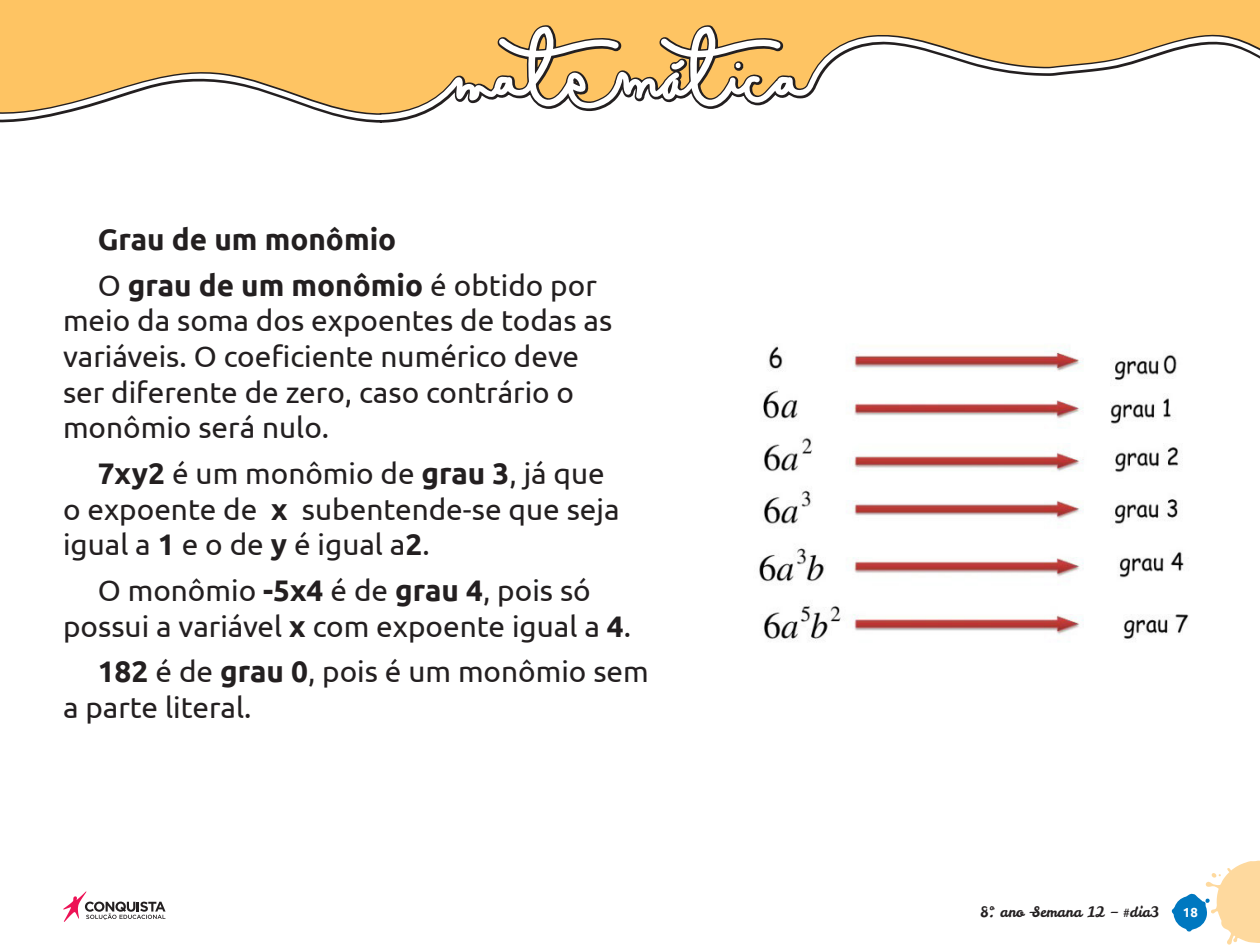
<style>
.page{position:relative;width:1260px;height:945px;background:#fff}
.page>*{position:absolute;margin:0;border:0;box-sizing:border-box;transform-origin:0 0}
.t1{font:29.75px/35.7px "Ubuntu";color:#231f20}
.t2{font:700 29.75px/45.7px "Ubuntu";color:#231f20}
.t3{font:14.35px "Leckerli One";color:#231f20}
.t4{font:700 13.12px "Ubuntu";color:#fff}
.s1{font-weight:400}
.s2{font-weight:700}
</style>
<div class="page">
<svg style="left:1172px;top:861px;width:88px;height:84px"></svg>
<svg style="left:63px;top:891px;width:103px;height:31px"></svg>
<div style="left:0;top:0;width:1260px;height:22px;background:#fec463"></div>
<svg style="left:0;top:22px;width:1260px;height:101px"></svg>
<svg style="left:0;top:26px;width:1260px;height:94px;fill:#fec463"></svg>
<img style="left:759px;top:344px;width:430px;height:297px">
<p class="t2" style="left:98px;top:216px;width:501px">Grau de um monômio<br><span class="s1">O</span> grau de um monômio <span class="s1">é obtido por</span></p>
<p class="t1" style="left:63px;top:302px;width:551px">meio da soma dos expoentes de todas as variáveis. O coeficiente numérico deve ser diferente de zero, caso contrário o monômio será nulo.</p>
<p class="t1" style="left:63px;top:455px;width:558px;text-indent:35px"><span class="s2">7xy2</span> é um monômio de <span class="s2">grau 3</span>, já que o expoente de <span class="s2">x</span> subentende-se que seja igual a <span class="s2">1</span> e o de <span class="s2">y</span> é igual a<span class="s2">2</span>.</p>
<p class="t1" style="left:63px;top:572px;width:570px;text-align:center">O monômio <span class="s2">-5x4</span> é de <span class="s2">grau 4</span>, pois só possui a variável <span class="s2">x</span> com expoente igual a <span class="s2">4</span>.</p>
<p class="t1" style="left:63px;top:653px;width:587px;text-indent:35px"><span class="s2">182</span> é de <span class="s2">grau 0</span>, pois é um monômio sem a parte literal.</p>
<p class="t3" style="left:980px;top:903px;width:181px">8º. ano –Semana 12 – #dia3</p>
<p class="t4" style="left:1183px;top:905px;width:16px">18</p>
</div>
